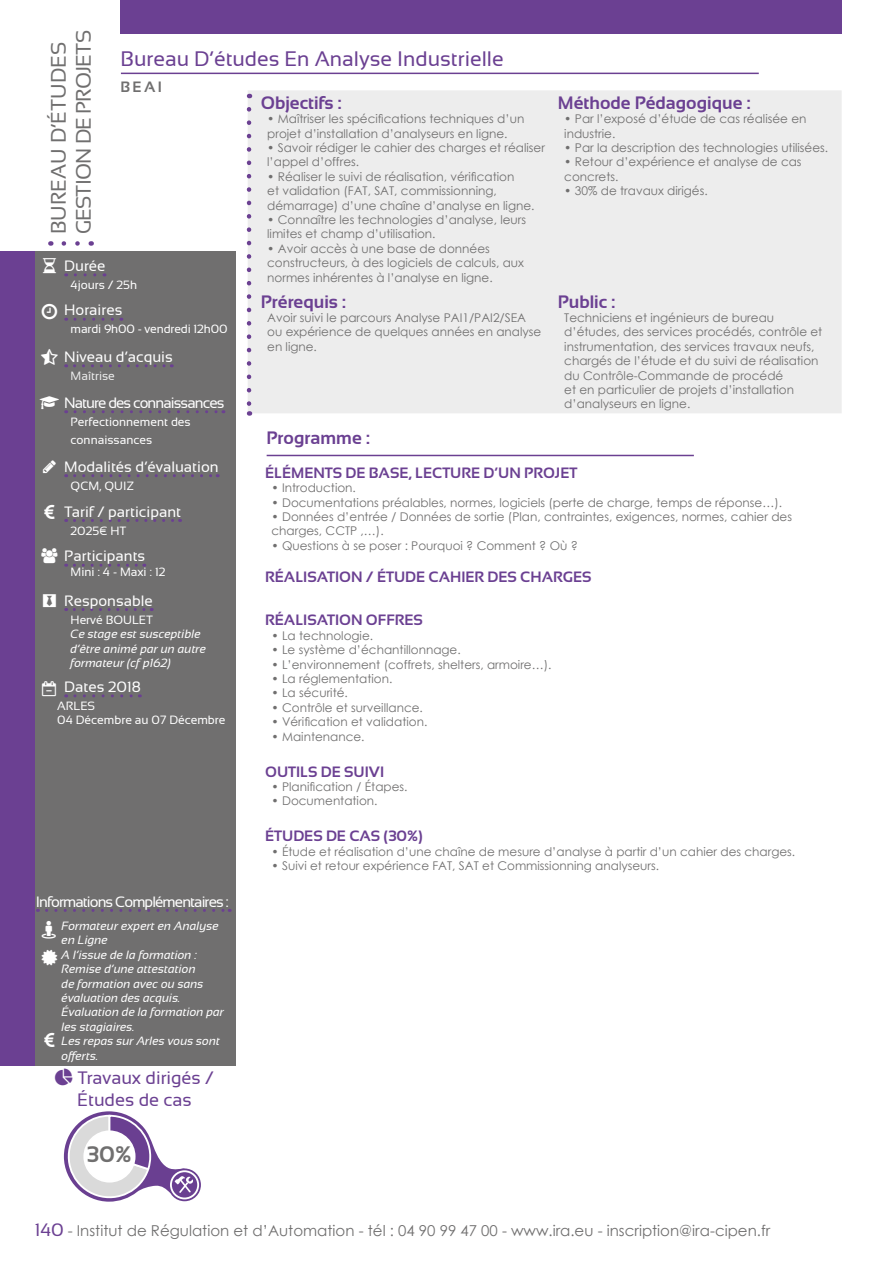
<style>
.page{position:relative;width:893px;height:1263px;background:#fff}
.page>*{position:absolute;margin:0;border:0;box-sizing:border-box;transform-origin:0 0}
.t1{font:700 22.5px "Sansation";color:#706f6f}
.t2{font:21px "Sansation";color:#6b4092}
.t3{font:21px/25.2px "Sansation";letter-spacing:-.04em;color:#706f6f}
.t4{font:700 18px "Sansation";color:#6b4092}
.t5{font:18px/21.6px "Sansation";color:#6b4092}
.t6{font:700 15px "Sansation";color:#6b4092}
.t7{font:15px "Sansation";color:#fff}
.t8{font:15px "Century Gothic";color:#706f6f}
.t9{font:15px "Sansation";letter-spacing:-.06em;color:#fff}
.t10{font:700 15px "Sansation";color:#706f6f}
.t11{font:12px/14.4px "Century Gothic";color:#706f6f}
.t12{font:italic 12px/14.4px "Sansation";color:#fff}
.t13{font:12px/14.4px "Sansation";color:#fff}
.t14{font:12px "Sansation";color:#ededed}
.s1{font-family:"Sansation";font-size:18px;color:#6b4092}
</style>
<div class="page">
<div style="left:34px;top:252px;width:202px;height:814px;background:#706f6f"></div>
<div style="left:121px;top:0;width:721px;height:34px;background:#6b4092"></div>
<div style="left:0;top:252px;width:34px;height:814px;background:#6b4092"></div>
<svg style="left:64px;top:241px;width:16px;height:5px"></svg>
<hr style="left:121px;top:73px;width:638px;height:1px;background:#6b4092">
<svg style="left:168px;top:1168px;width:33px;height:33px"></svg>
<div style="left:170px;top:1170px;width:29px;height:29px;border:2px solid #fff;border-radius:50%"></div>
<svg style="left:64px;top:1111px;width:129px;height:91px"></svg>
<div style="left:84px;top:1131px;width:51px;height:50px;background:#fff;border-radius:50%"></div>
<div style="left:83px;top:1130px;width:53px;height:52px;border:2px solid #fff;border-radius:50%"></div>
<div style="left:248px;top:90px;width:594px;height:323px;background:#ededed"></div>
<hr style="left:267px;top:455px;width:427px;height:1px;background:#6b4092">
<svg style="left:247px;top:109px;width:4px;height:307px"></svg>
<svg style="left:47px;top:909px;width:183px;height:3px"></svg>
<svg style="left:75px;top:694px;width:65px;height:3px"></svg>
<svg style="left:74px;top:519px;width:107px;height:3px"></svg>
<svg style="left:74px;top:564px;width:71px;height:3px"></svg>
<svg style="left:75px;top:318px;width:47px;height:3px"></svg>
<svg style="left:75px;top:273px;width:30px;height:3px"></svg>
<svg style="left:74px;top:364px;width:98px;height:3px"></svg>
<svg style="left:75px;top:410px;width:149px;height:3px"></svg>
<svg style="left:75px;top:474px;width:143px;height:3px"></svg>
<svg style="left:74px;top:608px;width:78px;height:3px"></svg>
<h2 class="t3" style="left:46px;top:234px;width:205px;rotate:-90deg">BUREAU D’ÉTUDES<br>GESTION DE PROJETS</h2>
<h2 class="t2" style="left:121px;top:47px;width:385px">Bureau D’études En Analyse Industrielle</h2>
<h3 class="t4" style="left:261px;top:93px;width:82px">Objectifs :</h3>
<p class="t11" style="left:267px;top:112px;width:259px">• Maîtriser les spécifications techniques d’un projet d’installation d’analyseurs en ligne.</p>
<p class="t11" style="left:267px;top:140px;width:279px">• Savoir rédiger le cahier des charges et réaliser l’appel d’offres.</p>
<p class="t11" style="left:267px;top:169px;width:269px">• Réaliser le suivi de réalisation, vérification<br>et validation (FAT, SAT, commissionning, démarrage) d’une chaîne d’analyse en ligne.</p>
<p class="t11" style="left:267px;top:212px;width:260px">• Connaître les technologies d’analyse, leurs limites et champ d’utilisation.</p>
<p class="t11" style="left:267px;top:241px;width:258px">• Avoir accès à une base de données constructeurs, à des logiciels de calculs, aux normes inhérentes à l’analyse en ligne.</p>
<p class="t10" style="left:121px;top:79px;width:43px">BEAI</p>
<p class="t7" style="left:64px;top:258px;width:43px">Durée</p>
<p class="t13" style="left:71px;top:278px;width:68px">4jours / 25h</p>
<h3 class="t4" style="left:558px;top:93px;width:194px">Méthode Pédagogique :</h3>
<p class="t11" style="left:564px;top:112px;width:244px">• Par l’exposé d’étude de cas réalisée en industrie.</p>
<p class="t11" style="left:564px;top:140px;width:265px">• Par la description des technologies utilisées.</p>
<p class="t11" style="left:564px;top:155px;width:239px">• Retour d’expérience et analyse de cas concrets.</p>
<p class="t11" style="left:564px;top:184px;width:145px">• 30% de travaux dirigés.</p>
<p class="t7" style="left:64px;top:302px;width:60px">Horaires</p>
<p class="t13" style="left:71px;top:322px;width:158px">mardi 9h00 - vendredi 12h00</p>
<p class="t7" style="left:64px;top:348px;width:110px">Niveau d’acquis</p>
<p class="t14" style="left:71px;top:369px;width:46px">Maîtrise</p>
<p class="t9" style="left:64px;top:394px;width:162px">Nature des connaissances</p>
<p class="t13" style="left:71px;top:413px;width:122px;line-height:18px">Perfectionnement des connaissances</p>
<p class="t7" style="left:64px;top:458px;width:156px">Modalités d’évaluation</p>
<p class="t13" style="left:71px;top:479px;width:65px">QCM, QUIZ</p>
<p class="t7" style="left:64px;top:503px;width:118px">Tarif / participant</p>
<p class="t13" style="left:71px;top:523px;width:57px">2025€ HT</p>
<p class="t7" style="left:64px;top:548px;width:83px">Participants</p>
<p class="t13" style="left:71px;top:564px;width:97px">Mini : 4 - Maxi : 12</p>
<p class="t7" style="left:64px;top:592px;width:90px">Responsable</p>
<p class="t13" style="left:71px;top:612px;width:84px">Hervé BOULET</p>
<p class="t12" style="left:71px;top:627px;width:137px">Ce stage est susceptible d’être animé par un autre formateur (cf p162)</p>
<p class="t7" style="left:64px;top:678px;width:78px">Dates 2018</p>
<p class="t13" style="left:57px;top:699px;width:170px">ARLES<br>04 Décembre au 07 Décembre</p>
<p class="t9" style="left:36px;top:893px;width:194px">Informations Complémentaires :</p>
<p class="t12" style="left:62px;top:919px;width:164px">Formateur expert en Analyse en Ligne<br>A l’issue de la formation :<br>Remise d’une attestation<br>de formation avec ou sans évaluation des acquis.<br>Évaluation de la formation par les stagiaires.<br>Les repas sur Arles vous sont offerts.</p>
<h3 class="t5" style="left:77px;top:1067px;width:138px">Travaux dirigés /<br>Études de cas</h3>
<h1 class="t1" style="left:87px;top:1141px;width:46px">30%</h1>
<h3 class="t4" style="left:261px;top:291px;width:87px">Prérequis :</h3>
<p class="t11" style="left:267px;top:310px;width:276px">Avoir suivi le parcours Analyse PAI1/PAI2/SEA ou expérience de quelques années en analyse en ligne.</p>
<h3 class="t4" style="left:267px;top:428px;width:105px">Programme :</h3>
<h3 class="t4" style="left:558px;top:291px;width:59px">Public :</h3>
<p class="t11" style="left:564px;top:310px;width:259px">Techniciens et ingénieurs de bureau d’études, des services procédés, contrôle et instrumentation, des services travaux neufs, chargés de l’étude et du suivi de réalisation du Contrôle-Commande de procédé<br>et en particulier de projets d’installation d’analyseurs en ligne.</p>
<p class="t6" style="left:265px;top:464px;width:314px">ÉLÉMENTS DE BASE, LECTURE D’UN PROJET</p>
<p class="t11" style="left:271px;top:480px;width:86px">• Introduction.</p>
<p class="t11" style="left:271px;top:495px;width:512px">• Documentations préalables, normes, logiciels (perte de charge, temps de réponse…).</p>
<p class="t11" style="left:271px;top:509px;width:522px">• Données d’entrée / Données de sortie (Plan, contraintes, exigences, normes, cahier des charges, CCTP ,…).</p>
<p class="t11" style="left:271px;top:538px;width:308px">• Questions à se poser : Pourquoi ? Comment ? Où ?</p>
<p class="t6" style="left:265px;top:569px;width:328px">RÉALISATION / ÉTUDE CAHIER DES CHARGES</p>
<p class="t6" style="left:265px;top:612px;width:159px">RÉALISATION OFFRES</p>
<p class="t11" style="left:271px;top:628px;width:103px">• La technologie.</p>
<p class="t11" style="left:271px;top:642px;width:191px">• Le système d’échantillonnage.</p>
<p class="t11" style="left:271px;top:657px;width:282px">• L’environnement (coffrets, shelters, armoire…).</p>
<p class="t11" style="left:271px;top:671px;width:122px">• La réglementation.</p>
<p class="t11" style="left:271px;top:686px;width:78px">• La sécurité.</p>
<p class="t11" style="left:271px;top:700px;width:153px">• Contrôle et surveillance.</p>
<p class="t11" style="left:271px;top:714px;width:157px">• Vérification et validation.</p>
<p class="t11" style="left:271px;top:729px;width:95px">• Maintenance.</p>
<p class="t6" style="left:265px;top:763px;width:121px">OUTILS DE SUIVI</p>
<p class="t11" style="left:271px;top:779px;width:138px">• Planification / Étapes.</p>
<p class="t11" style="left:271px;top:794px;width:108px">• Documentation.</p>
<p class="t6" style="left:265px;top:828px;width:159px">ÉTUDES DE CAS (30%)</p>
<p class="t11" style="left:271px;top:844px;width:525px">• Étude et réalisation d’une chaîne de mesure d’analyse à partir d’un cahier des charges.</p>
<p class="t11" style="left:271px;top:858px;width:389px">• Suivi et retour expérience FAT, SAT et Commissionning analyseurs.</p>
<p class="t8" style="left:35px;top:1220px;width:737px"><span class="s1">140</span> - Institut de Régulation et d’Automation - tél : 04 90 99 47 00 - www.ira.eu - inscription@ira-cipen.fr</p>
</div>
